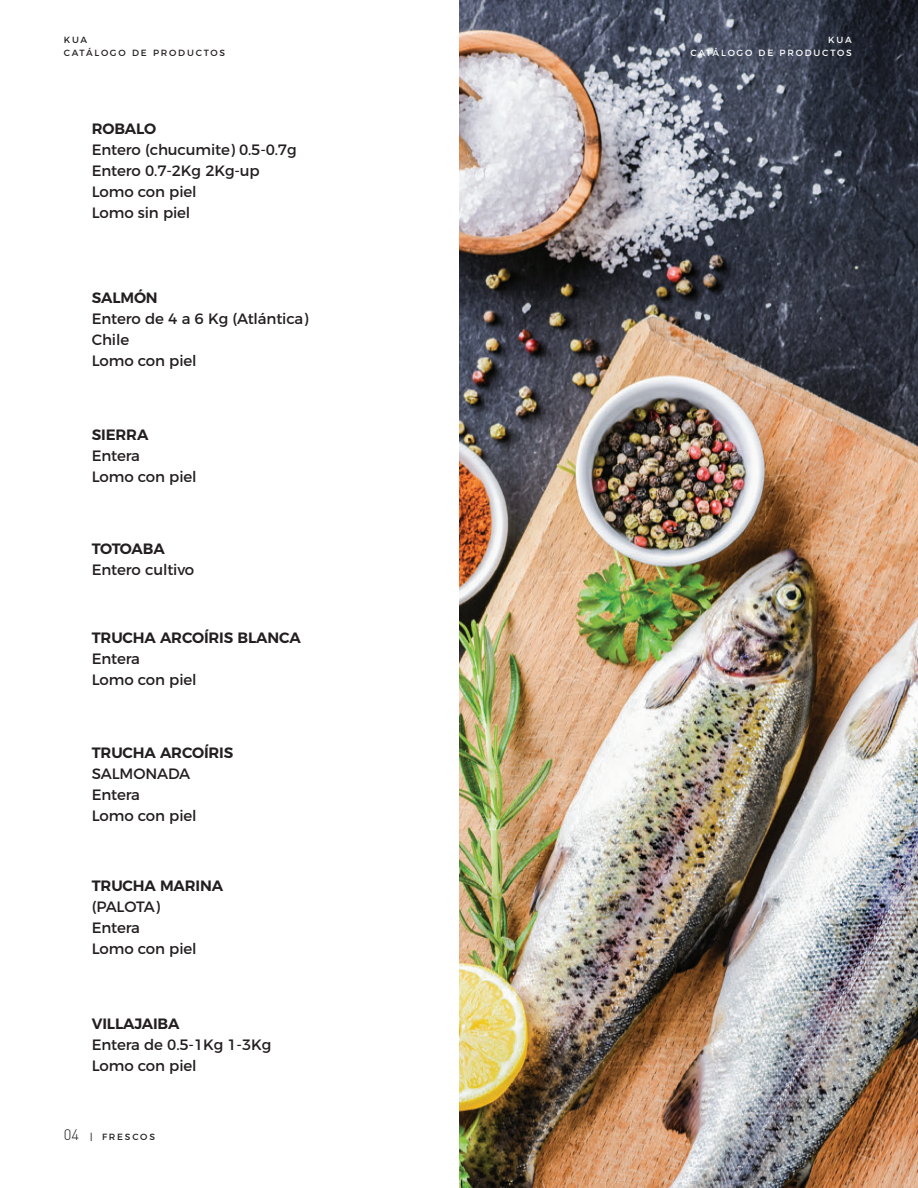
<style>
.page{position:relative;width:918px;height:1188px;background:#fff}
.page>*{position:absolute;margin:0;border:0;box-sizing:border-box;transform-origin:0 0}
.t1{font:15px/21px "Montserrat";letter-spacing:-.01em;color:#231f20}
.t2{font:600 15px "Montserrat";letter-spacing:-.01em;color:#231f20}
.t3{font:600 15px "Montserrat";letter-spacing:-.03em;color:#231f20}
.t4{font:9px/13.5px "Montserrat";letter-spacing:.2em;color:#231f20}
.t5{font:9px/13.5px "Montserrat";letter-spacing:.2em;color:#fff;text-align:right}
.s1{font-family:"DIN";font-weight:300;font-size:15px}
</style>
<div class="page">
<img style="left:459px;top:0;width:459px;height:1188px">
<p class="t4" style="left:64px;top:32px;width:163px">KUA<br>CATÁLOGO DE PRODUCTOS</p>
<p class="t2" style="left:92px;top:117px;width:66px">ROBALO</p>
<p class="t1" style="left:92px;top:138px;width:206px">Entero (chucumite) 0.5-0.7g<br>Entero 0.7-2Kg 2Kg-up<br>Lomo con piel<br>Lomo sin piel</p>
<p class="t2" style="left:92px;top:285px;width:68px">SALMÓN</p>
<p class="t1" style="left:92px;top:306px;width:218px">Entero de 4 a 6 Kg (Atlántica)<br>Chile<br>Lomo con piel</p>
<p class="t2" style="left:92px;top:422px;width:58px">SIERRA</p>
<p class="t1" style="left:92px;top:444px;width:106px">Entera<br>Lomo con piel</p>
<p class="t3" style="left:92px;top:536px;width:75px">TOTOABA</p>
<p class="t1" style="left:92px;top:558px;width:104px">Entero cultivo</p>
<p class="t2" style="left:92px;top:626px;width:210px">TRUCHA ARCOÍRIS BLANCA</p>
<p class="t1" style="left:92px;top:647px;width:106px">Entera<br>Lomo con piel</p>
<p class="t2" style="left:92px;top:741px;width:143px">TRUCHA ARCOÍRIS</p>
<p class="t1" style="left:92px;top:762px;width:106px">SALMONADA<br>Entera<br>Lomo con piel</p>
<p class="t2" style="left:92px;top:873px;width:133px">TRUCHA MARINA</p>
<p class="t1" style="left:92px;top:895px;width:106px">(PALOTA)<br>Entera<br>Lomo con piel</p>
<p class="t2" style="left:92px;top:1011px;width:89px">VILLAJAIBA</p>
<p class="t1" style="left:92px;top:1033px;width:181px">Entera de 0.5-1Kg 1-3Kg<br>Lomo con piel</p>
<p class="t4" style="left:64px;top:1129px;width:93px"><span class="s1">04</span> | FRESCOS</p>
<p class="t5" style="left:690px;top:32px;width:163px">KUA<br>CATÁLOGO DE PRODUCTOS</p>
</div>
